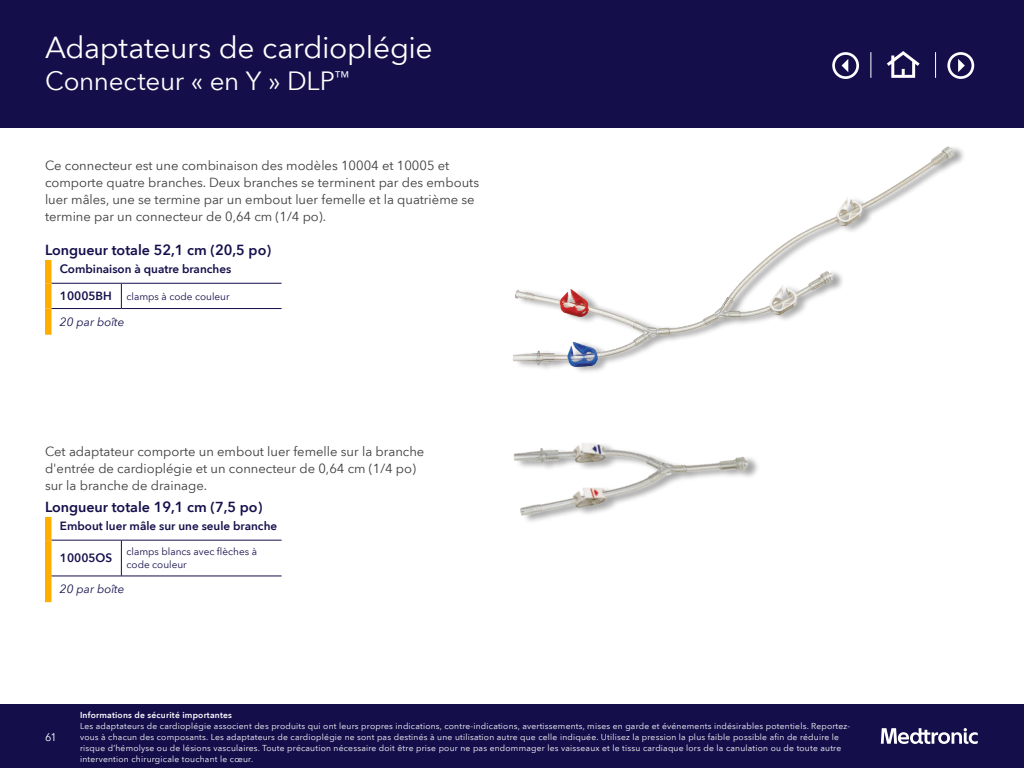
<style>
.page{position:relative;width:1024px;height:768px;background:#fff}
.page>*{position:absolute;margin:0;border:0;box-sizing:border-box;transform-origin:0 0}
.t1{font:30px "Avenir Next World";letter-spacing:-.015em;color:#fff}
.t2{font:26px "Avenir Next World";letter-spacing:-.01em;color:#fff}
.t3{font:600 14.3px "Avenir Next World";color:#140f4b}
.t4{font:13px/16.9px "Avenir Next World";color:#3c3c3c}
.t5{font:600 11.7px "Avenir Next World";color:#140f4b}
.t6{font:italic 11.7px "Avenir Next World";color:#140f4b}
.t7{font:10.9px "Avenir Next World";color:#fff}
.t8{font:10px/13px "Avenir Next World";color:#140f4b}
.t9{font:8.5px/11px "Avenir Next World";letter-spacing:.025em;color:#fff}
.t10{font:600 8.5px "Avenir Next World";letter-spacing:.025em;color:#fff}
</style>
<div class="page">
<div style="left:0;top:704px;width:1024px;height:64px;background:#140f4b"></div>
<div style="left:0;top:0;width:1024px;height:128px;background:#140f4b"></div>
<svg style="left:52px;top:541px;width:230px;height:35px"></svg>
<div style="left:45px;top:517px;width:7px;height:23px;background:#ffad00"></div>
<hr style="left:52px;top:540px;width:69px;height:1px;background:#140f4b">
<div style="left:45px;top:540px;width:7px;height:36px;background:#ffad00"></div>
<hr style="left:121px;top:540px;width:161px;height:1px;background:#140f4b">
<hr style="left:121px;top:540px;width:1px;height:36px;background:#140f4b">
<hr style="left:52px;top:576px;width:69px;height:1px;background:#140f4b">
<hr style="left:121px;top:576px;width:161px;height:1px;background:#140f4b">
<div style="left:45px;top:576px;width:7px;height:26px;background:#ffad00"></div>
<img style="left:513px;top:146px;width:448px;height:226px">
<img style="left:513px;top:443px;width:245px;height:79px">
<div style="left:45px;top:260px;width:7px;height:23px;background:#ffad00"></div>
<div style="left:45px;top:283px;width:7px;height:26px;background:#ffad00"></div>
<svg style="left:48px;top:283px;width:234px;height:26px"></svg>
<hr style="left:52px;top:308px;width:69px;height:1px;background:#140f4b">
<hr style="left:121px;top:308px;width:161px;height:1px;background:#140f4b">
<div style="left:45px;top:309px;width:7px;height:26px;background:#ffad00"></div>
<svg style="left:881px;top:728px;width:97px;height:16px"></svg>
<svg style="left:887px;top:51px;width:33px;height:27px"></svg>
<svg style="left:947px;top:52px;width:27px;height:27px"></svg>
<svg style="left:832px;top:52px;width:27px;height:27px"></svg>
<svg style="left:871px;top:52px;width:1px;height:26px"></svg>
<svg style="left:935px;top:52px;width:1px;height:26px"></svg>
<h1 class="t1" style="left:45px;top:23px;width:389px">Adaptateurs de cardioplégie</h1>
<h2 class="t2" style="left:45px;top:60px;width:306px">Connecteur « en Y » DLP<sup>™</sup></h2>
<p class="t4" style="left:45px;top:157px;width:436px">Ce connecteur est une combinaison des modèles 10004 et 10005 et comporte quatre branches. Deux branches se terminent par des embouts luer mâles, une se termine par un embout luer femelle et la quatrième se termine par un connecteur de 0,64 cm (1/4 po).</p>
<h3 class="t3" style="left:45px;top:242px;width:228px">Longueur totale 52,1 cm (20,5 po)</h3>
<h3 class="t5" style="left:60px;top:262px;width:173px">Combinaison à quatre branches</h3>
<h3 class="t5" style="left:60px;top:289px;width:53px">10005BH</h3>
<p class="t8" style="left:127px;top:290px;width:105px">clamps à code couleur</p>
<h3 class="t6" style="left:60px;top:313px;width:66px">20 par boîte</h3>
<h3 class="t4" style="left:45px;top:443px;width:381px">Cet adaptateur comporte un embout luer femelle sur la branche d'entrée de cardioplégie et un connecteur de 0,64 cm (1/4 po) sur la branche de drainage.</h3>
<h3 class="t3" style="left:45px;top:498px;width:219px">Longueur totale 19,1 cm (7,5 po)</h3>
<h3 class="t5" style="left:60px;top:519px;width:219px">Embout luer mâle sur une seule branche</h3>
<h3 class="t5" style="left:60px;top:552px;width:54px">10005OS</h3>
<p class="t8" style="left:127px;top:545px;width:132px">clamps blancs avec flèches à code couleur</p>
<h3 class="t6" style="left:60px;top:580px;width:66px">20 par boîte</h3>
<p class="t7" style="left:45px;top:728px;width:13px">61</p>
<p class="t10" style="left:80px;top:710px;width:154px">Informations de sécurité importantes</p>
<p class="t9" style="left:80px;top:720px;width:772px">Les adaptateurs de cardioplégie associent des produits qui ont leurs propres indications, contre-indications, avertissements, mises en garde et événements indésirables potentiels. Reportez&shy;vous à chacun des composants. Les adaptateurs de cardioplégie ne sont pas destinés à une utilisation autre que celle indiquée. Utilisez la pression la plus faible possible afin de réduire le risque d’hémolyse ou de lésions vasculaires. Toute précaution nécessaire doit être prise pour ne pas endommager les vaisseaux et le tissu cardiaque lors de la canulation ou de toute autre intervention chirurgicale touchant le cœur.</p>
</div>
